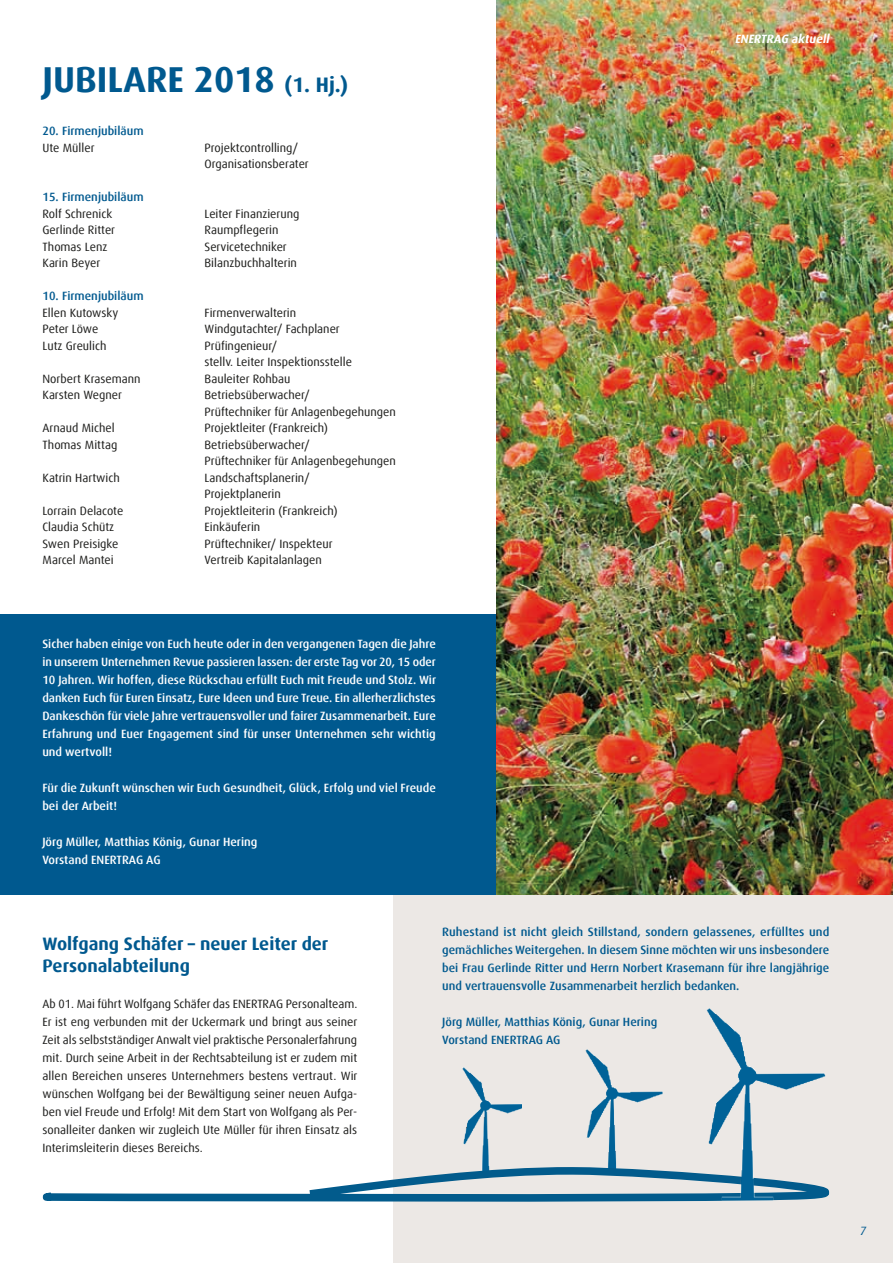
<style>
.page{position:relative;width:893px;height:1263px;background:#fff}
.page>*{position:absolute;margin:0;border:0;box-sizing:border-box;transform-origin:0 0}
.t1{font:700 36px "Dax Offc";color:#00598f}
.t2{font:700 18px/21.6px "Dax Offc";color:#00598f}
.t3{font:12px/18px "Dax Offc";color:#1d1d1b}
.t4{font:500 12px/18px "Dax Offc";color:#fff}
.t5{font:500 12px/18px "Dax Offc";color:#00598f;text-align:justify}
.t6{font:italic 700 12px "Dax Offc";color:#fff}
.t7{font:italic 12px "Dax Offc";color:#00598f}
.s1{font-size:21px}
</style>
<div class="page">
<div style="left:393px;top:894px;width:500px;height:369px;background:#ece8e5"></div>
<img style="left:585px;top:1049px;width:78px;height:114px">
<img style="left:462px;top:1067px;width:60px;height:96px">
<div style="left:0;top:614px;width:522px;height:280px;background:#00598f"></div>
<svg style="left:42px;top:1163px;width:651px;height:39px"></svg>
<img style="left:496px;top:0;width:397px;height:894px">
<img style="left:693px;top:1008px;width:136px;height:193px">
<h1 class="t1" style="left:43px;top:56px;width:307px">JUBILARE 2018 <span class="s1">(1. Hj.)</span></h1>
<p class="t5" style="left:43px;top:122px;width:103px">20. Firmenjubiläum</p>
<p class="t3" style="left:43px;top:139px;width:54px">Ute Müller</p>
<p class="t3" style="left:205px;top:140px;width:106px;line-height:16.5px">Projektcontrolling/<br>Organisationsberater</p>
<p class="t5" style="left:43px;top:188px;width:103px">15. Firmenjubiläum</p>
<p class="t3" style="left:43px;top:205px;width:71px">Rolf Schrenick</p>
<p class="t3" style="left:205px;top:205px;width:96px">Leiter Finanzierung</p>
<p class="t3" style="left:43px;top:221px;width:74px">Gerlinde Ritter</p>
<p class="t3" style="left:205px;top:221px;width:75px">Raumpflegerin</p>
<p class="t3" style="left:43px;top:238px;width:66px">Thomas Lenz</p>
<p class="t3" style="left:205px;top:238px;width:84px">Servicetechniker</p>
<p class="t3" style="left:43px;top:254px;width:59px">Karin Beyer</p>
<p class="t3" style="left:205px;top:254px;width:94px">Bilanzbuchhalterin</p>
<p class="t5" style="left:43px;top:287px;width:103px">10. Firmenjubiläum</p>
<p class="t3" style="left:43px;top:304px;width:77px">Ellen Kutowsky</p>
<p class="t3" style="left:205px;top:304px;width:93px">Firmenverwalterin</p>
<p class="t3" style="left:43px;top:320px;width:57px">Peter Löwe</p>
<p class="t3" style="left:205px;top:320px;width:137px">Windgutachter/ Fachplaner</p>
<p class="t3" style="left:43px;top:337px;width:65px">Lutz Greulich</p>
<p class="t3" style="left:205px;top:338px;width:149px;line-height:16.5px">Prüfingenieur/<br>stellv. Leiter Inspektionsstelle</p>
<p class="t3" style="left:43px;top:370px;width:100px">Norbert Krasemann</p>
<p class="t3" style="left:205px;top:370px;width:87px">Bauleiter Rohbau</p>
<p class="t3" style="left:43px;top:386px;width:81px">Karsten Wegner</p>
<p class="t3" style="left:205px;top:387px;width:193px;line-height:16.5px">Betriebsüberwacher/<br>Prüftechniker für Anlagenbegehungen</p>
<p class="t3" style="left:43px;top:419px;width:74px">Arnaud Michel</p>
<p class="t3" style="left:205px;top:419px;width:125px">Projektleiter (Frankreich)</p>
<p class="t3" style="left:43px;top:436px;width:76px">Thomas Mittag</p>
<p class="t3" style="left:205px;top:437px;width:193px;line-height:16.5px">Betriebsüberwacher/<br>Prüftechniker für Anlagenbegehungen</p>
<p class="t3" style="left:43px;top:469px;width:79px">Katrin Hartwich</p>
<p class="t3" style="left:205px;top:470px;width:107px;line-height:16.5px">Landschaftsplanerin/<br>Projektplanerin</p>
<p class="t3" style="left:43px;top:502px;width:82px">Lorrain Delacote</p>
<p class="t3" style="left:205px;top:502px;width:135px">Projektleiterin (Frankreich)</p>
<p class="t3" style="left:43px;top:518px;width:73px">Claudia Schütz</p>
<p class="t3" style="left:205px;top:518px;width:57px">Einkäuferin</p>
<p class="t3" style="left:43px;top:535px;width:77px">Swen Preisigke</p>
<p class="t3" style="left:205px;top:535px;width:129px">Prüftechniker/ Inspekteur</p>
<p class="t3" style="left:43px;top:551px;width:73px">Marcel Mantei</p>
<p class="t3" style="left:205px;top:551px;width:119px">Vertreib Kapitalanlagen</p>
<p class="t4" style="left:42px;top:635px;width:395px;text-align:justify">Sicher haben einige von Euch heute oder in den vergangenen Tagen die Jahre in unserem Unternehmen Revue passieren lassen: der erste Tag vor 20, 15 oder 10 Jahren. Wir hoffen, diese Rückschau erfüllt Euch mit Freude und Stolz. Wir danken Euch für Euren Einsatz, Eure Ideen und Eure Treue. Ein allerherzlichstes Dankeschön für viele Jahre vertrauensvoller und fairer Zusammenarbeit. Eure Erfahrung und Euer Engagement sind für unser Unternehmen sehr wichtig und wertvoll!</p>
<p class="t4" style="left:42px;top:779px;width:395px">Für die Zukunft wünschen wir Euch Gesundheit, Glück, Erfolg und viel Freude bei der Arbeit!</p>
<p class="t4" style="left:42px;top:833px;width:217px">Jörg Müller, Matthias König, Gunar Hering<br>Vorstand ENERTRAG AG</p>
<p class="t6" style="left:735px;top:32px;width:99px">ENERTRAG aktuell</p>
<h2 class="t2" style="left:43px;top:933px;width:287px">Wolfgang Schäfer – neuer Leiter der<br>Personalabteilung</h2>
<p class="t3" style="left:43px;top:995px;width:317px;text-align:justify">Ab 01. Mai führt Wolfgang Schäfer das ENERTRAG Personalteam.<br>Er ist eng verbunden mit der Uckermark und bringt aus seiner Zeit als selbstständiger Anwalt viel praktische Personalerfahrung mit. Durch seine Arbeit in der Rechtsabteilung ist er zudem mit allen Bereichen unseres Unternehmers bestens vertraut. Wir wünschen Wolfgang bei der Bewältigung seiner neuen Aufga&shy;ben viel Freude und Erfolg! Mit dem Start von Wolfgang als Per&shy;sonalleiter danken wir zugleich Ute Müller für ihren Einsatz als Interimsleiterin dieses Bereichs.</p>
<p class="t5" style="left:442px;top:923px;width:389px">Ruhestand ist nicht gleich Stillstand, sondern gelassenes, erfülltes und gemächliches Weitergehen. In diesem Sinne möchten wir uns insbesondere bei Frau Gerlinde Ritter und Herrn Norbert Krasemann für ihre langjährige und vertrauensvolle Zusammenarbeit herzlich bedanken.</p>
<p class="t5" style="left:442px;top:1013px;width:217px">Jörg Müller, Matthias König, Gunar Hering<br>Vorstand ENERTRAG AG</p>
<p class="t7" style="left:859px;top:1223px;width:10px">7</p>
</div>
